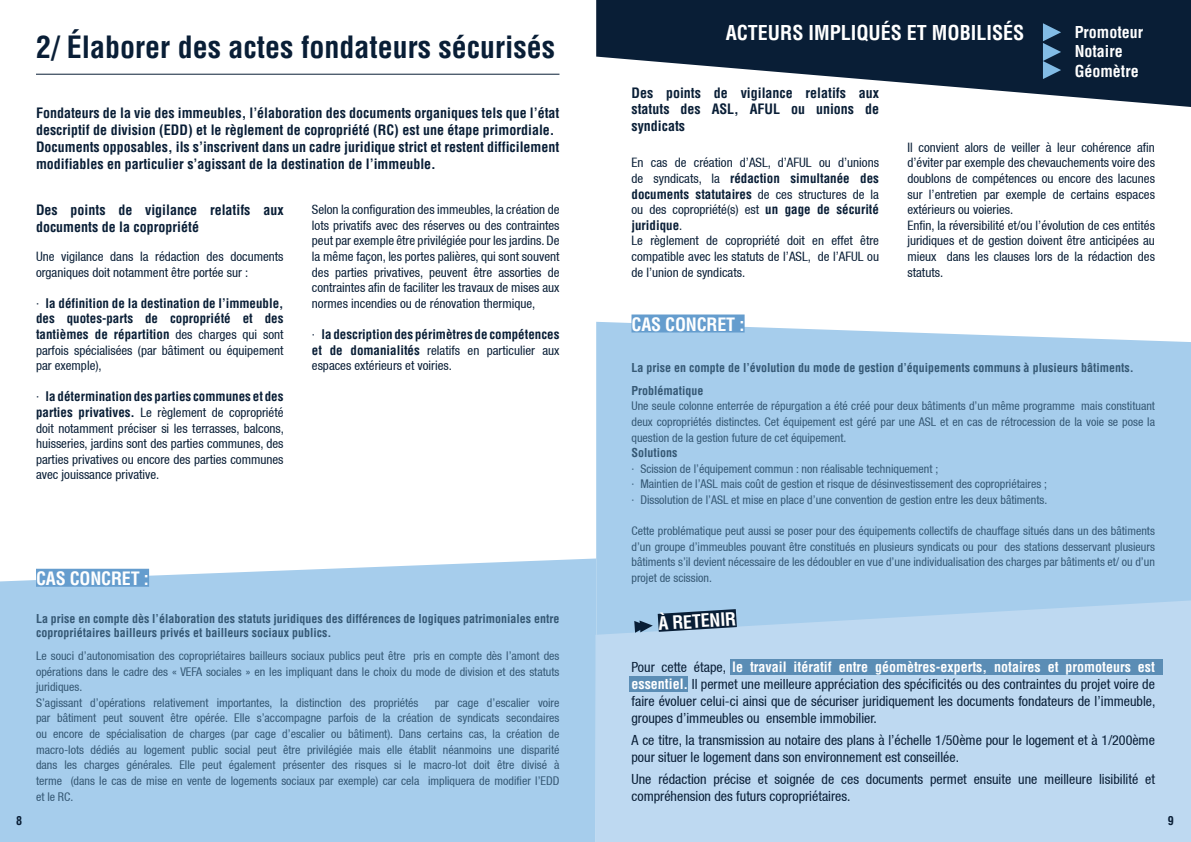
<style>
.page{position:relative;width:1191px;height:842px;background:#fff}
.page>*{position:absolute;margin:0;border:0;box-sizing:border-box;transform-origin:0 0}
.t1{font:700 condensed 30px "Helvetica LT Std";color:#091e36}
.t2{font:700 condensed 20px "Helvetica LT Std";color:#fff}
.t3{font:700 condensed 18px "Helvetica LT Std";letter-spacing:-.01em;color:#fff}
.t4{font:700 condensed 16px/19.8px "Helvetica LT Std";color:#fff}
.t5{font:condensed 14px/16.8px "Helvetica 57";color:#091e36}
.t6{font:700 condensed 14px/16.8px "Helvetica LT Std";color:#091e36}
.t7{font:700 condensed 14px "Helvetica LT Std";color:#fff}
.t8{font:condensed 13px/15.6px "Helvetica 57";color:#091e36}
.t9{font:700 condensed 13px/15.6px "Helvetica LT Std";color:#091e36;text-align:justify}
.t10{font:condensed 12px/15.6px "Helvetica 57";color:#355874;text-align:justify}
.t11{font:700 condensed 12px/14.4px "Helvetica LT Std";color:#355874}
.t12{font:700 condensed 12px "Helvetica LT Std";color:#091e36}
.s1{font-family:"Helvetica 57";font-weight:400}
.s2{font-family:"Helvetica LT Std";font-weight:700}
.s3{font-family:"Helvetica 57";font-weight:400;color:#091e36}
.s4{font-family:"Helvetica LT Std";font-weight:700;color:#fff}
</style>
<div class="page">
<div style="left:596px;top:322px;width:595px;height:278px;background:#a6cdec"></div>
<div style="left:0;top:558px;width:596px;height:284px;background:#a6cdec"></div>
<hr style="left:36px;top:74px;width:523px;height:1px;background:#091e36">
<div style="left:595px;top:600px;width:596px;height:242px;background:#bed9f1"></div>
<div style="left:730px;top:659px;width:432px;height:16px;background:#5b8db5"></div>
<div style="left:629px;top:676px;width:59px;height:16px;background:#5b8db5"></div>
<svg style="left:596px;top:0;width:595px;height:107px;fill:#091e36"></svg>
<svg style="left:1043px;top:23px;width:18px;height:56px"></svg>
<div style="left:36px;top:569px;width:113px;height:18px;background:#659dce"></div>
<div style="left:631px;top:314px;width:113px;height:18px;background:#659dce"></div>
<svg style="left:634px;top:599px;width:121px;height:43px;background:#7e9cb7"></svg>
<h1 class="t1" style="left:36px;top:28px;width:521px">2/ Élaborer des actes fondateurs sécurisés</h1>
<p class="t6" style="left:36px;top:105px;width:525px">Fondateurs de la vie des immeubles, l’élaboration des documents organiques tels que l’état descriptif de division (EDD) et le règlement de copropriété (RC) est une étape primordiale.<br>Documents opposables, ils s’inscrivent dans un cadre juridique strict et restent difficilement modifiables en particulier s’agissant de la destination de l’immeuble.</p>
<p class="t6" style="left:36px;top:201px;width:249px">Des points de vigilance relatifs aux documents de la copropriété</p>
<p class="t8" style="left:36px;top:248px;width:249px">Une vigilance dans la rédaction des documents organiques doit notamment être portée sur :</p>
<p class="t9" style="left:36px;top:295px;width:249px"><span class="s1">·</span> la définition de la destination de l’immeuble, des quotes-parts de copropriété et des tantièmes de répartition <span class="s1">des charges qui sont</span></p>
<p class="t8" style="left:36px;top:342px;width:249px">parfois spécialisées (par bâtiment ou équipement par exemple),</p>
<p class="t9" style="left:36px;top:389px;width:249px"><span class="s1">·</span> la détermination des parties communes et des</p>
<p class="t8" style="left:36px;top:404px;width:249px;text-align:justify"><span class="s2">parties privatives.</span> Le règlement de copropriété doit notamment préciser si les terrasses, balcons, huisseries, jardins sont des parties communes, des parties privatives ou encore des parties communes avec jouissance privative.</p>
<p class="t8" style="left:312px;top:202px;width:249px;text-align:justify">Selon la configuration des immeubles, la création de lots privatifs avec des réserves ou des contraintes peut par exemple être privilégiée pour les jardins. De la même façon, les portes palières, qui sont souvent des parties privatives, peuvent être assorties de contraintes afin de faciliter les travaux de mises aux normes incendies ou de rénovation thermique,</p>
<p class="t9" style="left:312px;top:326px;width:249px"><span class="s1">·</span> la description des périmètres de compétences</p>
<p class="t8" style="left:312px;top:342px;width:249px"><span class="s2">et de domanialités</span> relatifs en particulier aux espaces extérieurs et voiries.</p>
<h3 class="t3" style="left:36px;top:567px;width:114px">CAS CONCRET :</h3>
<p class="t11" style="left:36px;top:611px;width:525px">La prise en compte dès l’élaboration des statuts juridiques des différences de logiques patrimoniales entre copropriétaires bailleurs privés et bailleurs sociaux publics.</p>
<p class="t10" style="left:36px;top:648px;width:525px;text-align:left">Le souci d’autonomisation des copropriétaires bailleurs sociaux publics peut être pris en compte dès l’amont des opérations dans le cadre des « VEFA sociales » en les impliquant dans le choix du mode de division et des statuts juridiques.<br>S’agissant d’opérations relativement importantes, la distinction des propriétés</p>
<p class="t10" style="left:36px;top:695px;width:525px;text-indent:399px">par cage d’escalier voire par bâtiment peut souvent être opérée. Elle s’accompagne parfois de la création de syndicats secondaires ou encore de spécialisation de charges (par cage d’escalier ou bâtiment). Dans certains cas, la création de macro-lots dédiés au logement public social peut être privilégiée mais elle établit néanmoins une disparité dans les charges générales. Elle peut également présenter des risques si le macro-lot doit être divisé à terme (dans le cas de mise en vente de logements sociaux par exemple) car cela impliquera de modifier l’EDD et le RC.</p>
<h2 class="t2" style="left:725px;top:20px;width:300px">ACTEURS IMPLIQUÉS ET MOBILISÉS</h2>
<h3 class="t4" style="left:1074px;top:22px;width:70px">Promoteur<br>Notaire<br>Géomètre</h3>
<p class="t6" style="left:631px;top:84px;width:249px;text-align:justify">Des points de vigilance relatifs aux statuts des ASL, AFUL ou unions de syndicats</p>
<p class="t8" style="left:631px;top:155px;width:249px">En cas de création d’ASL, d’AFUL ou d’unions</p>
<p class="t9" style="left:631px;top:170px;width:249px"><span class="s1">de syndicats, la</span> rédaction simultanée des documents statutaires <span class="s1">de ces structures de la</span></p>
<p class="t8" style="left:631px;top:202px;width:249px">ou des copropriété(s) est <span class="s2">un gage de sécurité</span></p>
<p class="t9" style="left:631px;top:217px;width:52px">juridique<span class="s1">.</span></p>
<p class="t8" style="left:631px;top:233px;width:249px;text-align:justify">Le règlement de copropriété doit en effet être compatible avec les statuts de l’ASL, de l’AFUL ou de l’union de syndicats.</p>
<p class="t8" style="left:907px;top:139px;width:249px">Il convient alors de veiller à leur cohérence afin d’éviter par exemple des chevauchements voire des doublons de compétences ou encore des lacunes sur l’entretien par exemple de certains espaces extérieurs ou voieries.<br>Enfin, la réversibilité et/ou l’évolution de ces entités juridiques et de gestion doivent être anticipées au mieux dans les clauses lors de la rédaction des statuts.</p>
<h3 class="t3" style="left:631px;top:313px;width:114px">CAS CONCRET :</h3>
<p class="t11" style="left:631px;top:356px;width:503px;line-height:22.6px">La prise en compte de l’évolution du mode de gestion d’équipements communs à plusieurs bâtiments.<br>Problématique</p>
<p class="t10" style="left:631px;top:398px;width:525px">Une seule colonne enterrée de répurgation a été créé pour deux bâtiments d’un même programme mais constituant deux copropriétés distinctes. Cet équipement est géré par une ASL et en cas de rétrocession de la voie se pose la question de la gestion future de cet équipement.</p>
<p class="t11" style="left:631px;top:446px;width:48px">Solutions</p>
<p class="t10" style="left:631px;top:461px;width:417px;text-align:left">· Scission de l’équipement commun : non réalisable techniquement ;<br>· Maintien de l’ASL mais coût de gestion et risque de désinvestissement des copropriétaires ; · Dissolution de l’ASL et mise en place d’une convention de gestion entre les deux bâtiments.</p>
<p class="t10" style="left:631px;top:523px;width:525px">Cette problématique peut aussi se poser pour des équipements collectifs de chauffage situés dans un des bâtiments d’un groupe d’immeubles pouvant être constitués en plusieurs syndicats ou pour des stations desservant plusieurs bâtiments s’il devient nécessaire de les dédoubler en vue d’une individualisation des charges par bâtiments et/ ou d’un projet de scission.</p>
<h3 class="t3" style="left:657px;top:613px;width:79px;rotate:-4deg">À RETENIR</h3>
<p class="t7" style="left:631px;top:658px;width:525px"><span class="s3">Pour cette étape,</span> le travail itératif entre géomètres-experts, notaires et promoteurs est</p>
<p class="t5" style="left:631px;top:676px;width:525px;text-align:justify"><span class="s4">essentiel.</span> Il permet une meilleure appréciation des spécificités ou des contraintes du projet voire de faire évoluer celui-ci ainsi que de sécuriser juridiquement les documents fondateurs de l’immeuble, groupes d’immeubles ou ensemble immobilier.</p>
<p class="t5" style="left:631px;top:732px;width:525px">A ce titre, la transmission au notaire des plans à l’échelle 1/50ème pour le logement et à 1/200ème pour situer le logement dans son environnement est conseillée.</p>
<p class="t5" style="left:631px;top:771px;width:525px">Une rédaction précise et soignée de ces documents permet ensuite une meilleure lisibilité et compréhension des futurs copropriétaires.</p>
<p class="t12" style="left:16px;top:813px;width:7px">8</p>
<p class="t12" style="left:1168px;top:813px;width:7px">9</p>
</div>
